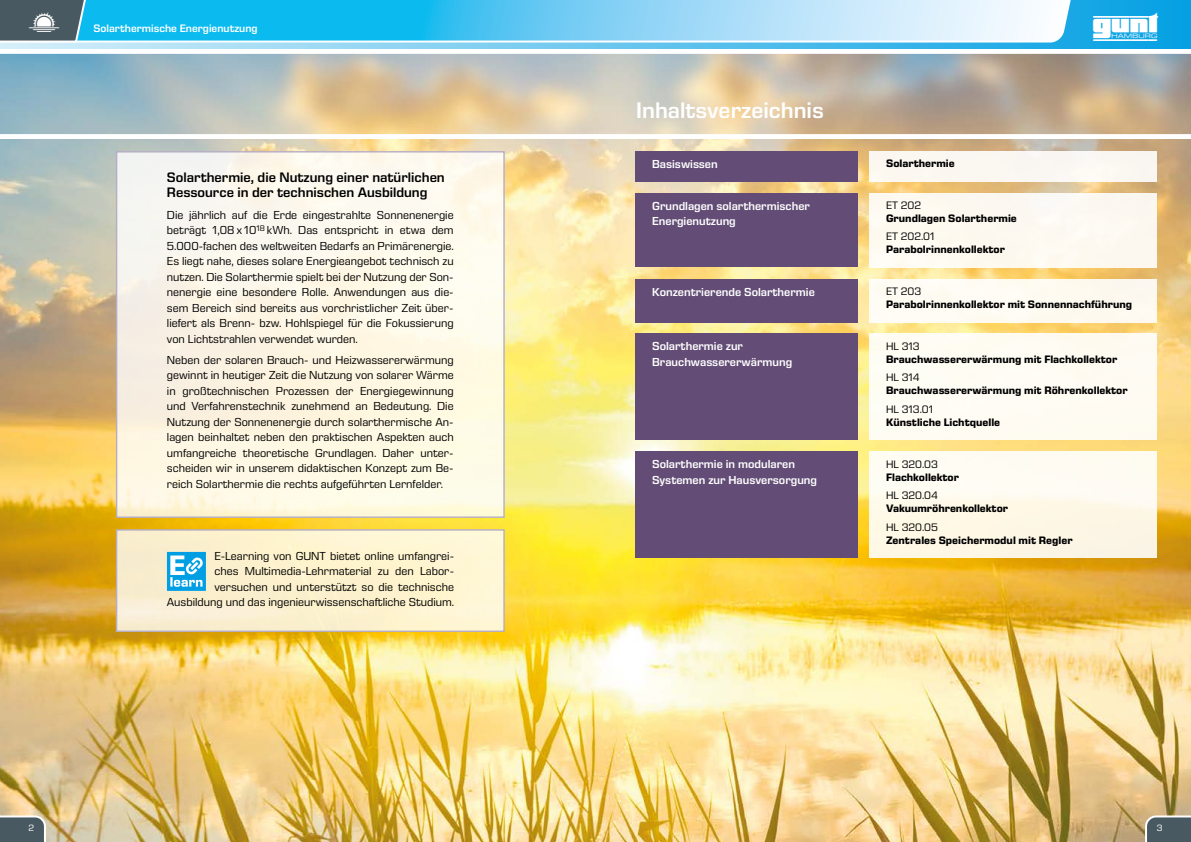
<style>
.page{position:relative;width:1191px;height:842px;background:#fff}
.page>*{position:absolute;margin:0;border:0;box-sizing:border-box;transform-origin:0 0}
.t1{font:700 39.8px "gunt 2 E Symbol";color:#fff}
.t2{font:600 23px "Eurostile Next LT Pro";color:#fff}
.t3{font:600 14px/15px "Eurostile Next LT Pro";color:#000}
.t4{font:11.8px/15.5px "Eurostile Next LT Pro";color:#000;text-align:justify}
.t5{font:600 11.8px/15.5px "Eurostile Next LT Pro";color:#fff}
.t6{font:700 11px "Eurostile Next LT Pro";color:#000}
.t7{font:11px "Eurostile Next LT Pro";color:#000}
.t8{font:600 11px "Eurostile Next LT Pro";color:#fff}
.t9{font:9.3px "Eurostile Next LT Pro";color:#fff}
</style>
<div class="page">
<img style="left:0;top:140px;width:1191px;height:702px">
<svg style="left:115px;top:150px;width:390px;height:369px"></svg>
<svg style="left:0;top:53px;width:1191px;height:82px"></svg>
<img style="left:118px;top:531px;width:385px;height:99px">
<div style="left:116px;top:529px;width:389px;height:103px;border:1px solid #b7aec6"></div>
<svg style="left:167px;top:552px;width:39px;height:39px"></svg>
<div style="left:635px;top:151px;width:222px;height:30px;background:#634d76"></div>
<div style="left:869px;top:151px;width:288px;height:30px;background:#fbf7f1"></div>
<div style="left:635px;top:279px;width:222px;height:43px;background:#634d76"></div>
<div style="left:869px;top:279px;width:288px;height:43px;background:#fefbf2"></div>
<div style="left:635px;top:334px;width:222px;height:106px;background:#634d76"></div>
<div style="left:869px;top:334px;width:288px;height:106px;background:#fefcf3"></div>
<div style="left:635px;top:451px;width:222px;height:107px;background:#634d76"></div>
<div style="left:869px;top:451px;width:288px;height:107px;background:#fef9e9"></div>
<div style="left:635px;top:193px;width:222px;height:74px;background:#634d76"></div>
<div style="left:869px;top:193px;width:288px;height:75px;background:#fdf9f0"></div>
<div style="left:0;top:0;width:1191px;height:48px;background:linear-gradient(to right,#d7effa,#04a0e3)"></div>
<svg style="left:91px;top:0;width:984px;height:44px"></svg>
<svg style="left:1144px;top:814px;width:47px;height:28px"></svg>
<svg style="left:0;top:814px;width:47px;height:28px"></svg>
<svg style="left:1093px;top:16px;width:18px;height:25px"></svg>
<svg style="left:0;top:0;width:91px;height:44px"></svg>
<p class="t8" style="left:94px;top:22px;width:166px">Solarthermische Energienutzung</p>
<p class="t3" style="left:167px;top:170px;width:279px">Solarthermie, die Nutzung einer natürlichen<br>Ressource in der technischen Ausbildung</p>
<p class="t4" style="left:167px;top:207px;width:288px">Die jährlich auf die Erde eingestrahlte Sonnenenergie beträgt 1,08 x 10<sup>18</sup> kWh. Das entspricht in etwa dem 5.000-fachen des weltweiten Bedarfs an Primärenergie.<br>Es liegt nahe, dieses solare Energieangebot technisch zu nutzen. Die Solarthermie spielt bei der Nutzung der Son&shy;nenergie eine besondere Rolle. Anwendungen aus die&shy;sem Bereich sind bereits aus vorchristlicher Zeit über&shy;liefert als Brenn- bzw. Hohlspiegel für die Fokussierung von Lichtstrahlen verwendet wurden.</p>
<p class="t4" style="left:167px;top:352px;width:288px">Neben der solaren Brauch- und Heizwassererwärmung gewinnt in heutiger Zeit die Nutzung von solarer Wärme in großtechnischen Prozessen der Energiegewinnung und Verfahrenstechnik zunehmend an Bedeutung. Die Nutzung der Sonnenenergie durch solarthermische An&shy;lagen beinhaltet neben den praktischen Aspekten auch umfangreiche theoretische Grundlagen. Daher unter&shy;scheiden wir in unserem didaktischen Konzept zum Be&shy;reich Solarthermie die rechts aufgeführten Lernfelder.</p>
<p class="t4" style="left:167px;top:548px;width:289px;text-align:right">E-Learning von GUNT bietet online umfangrei-<br>ches Multimedia-Lehrmaterial zu den Labor&shy;versuchen und unterstützt so die technische Ausbildung und das ingenieurwissenschaftliche Studium.</p>
<h2 class="t2" style="left:636px;top:97px;width:189px">Inhaltsverzeichnis</h2>
<p class="t5" style="left:652px;top:156px;width:67px">Basiswissen</p>
<p class="t6" style="left:886px;top:157px;width:70px">Solarthermie</p>
<p class="t5" style="left:652px;top:198px;width:159px">Grundlagen solarthermischer<br>Energienutzung</p>
<p class="t7" style="left:886px;top:199px;width:36px">ET 202</p>
<p class="t6" style="left:886px;top:212px;width:132px">Grundlagen Solarthermie</p>
<p class="t7" style="left:886px;top:231px;width:50px">ET 202.01</p>
<p class="t6" style="left:886px;top:243px;width:120px">Parabolrinnenkollektor</p>
<h1 class="t1" style="left:1111px;top:7px;width:51px">◆■▼</h1>
<p class="t5" style="left:652px;top:284px;width:164px">Konzentrierende Solarthermie</p>
<p class="t7" style="left:886px;top:285px;width:36px">ET 203</p>
<p class="t6" style="left:886px;top:298px;width:247px">Parabolrinnenkollektor mit Sonnennachführung</p>
<p class="t5" style="left:652px;top:339px;width:141px">Solarthermie zur<br>Brauchwassererwärmung</p>
<p class="t7" style="left:886px;top:340px;width:35px">HL 313</p>
<p class="t6" style="left:886px;top:353px;width:233px">Brauchwassererwärmung mit Flachkollektor</p>
<p class="t7" style="left:886px;top:372px;width:35px">HL 314</p>
<p class="t6" style="left:886px;top:384px;width:243px">Brauchwassererwärmung mit Röhrenkollektor</p>
<p class="t7" style="left:886px;top:403px;width:49px">HL 313.01</p>
<p class="t6" style="left:886px;top:416px;width:115px">Künstliche Lichtquelle</p>
<p class="t5" style="left:652px;top:457px;width:166px">Solarthermie in modularen<br>Systemen zur Hausversorgung</p>
<p class="t7" style="left:886px;top:458px;width:53px">HL 320.03</p>
<p class="t6" style="left:886px;top:471px;width:74px">Flachkollektor</p>
<p class="t7" style="left:886px;top:489px;width:53px">HL 320.04</p>
<p class="t6" style="left:886px;top:502px;width:123px">Vakuumröhrenkollektor</p>
<p class="t7" style="left:886px;top:521px;width:53px">HL 320.05</p>
<p class="t6" style="left:886px;top:534px;width:188px">Zentrales Speichermodul mit Regler</p>
<p class="t9" style="left:28px;top:823px;width:7px">2</p>
<p class="t9" style="left:1157px;top:823px;width:7px">3</p>
</div>
